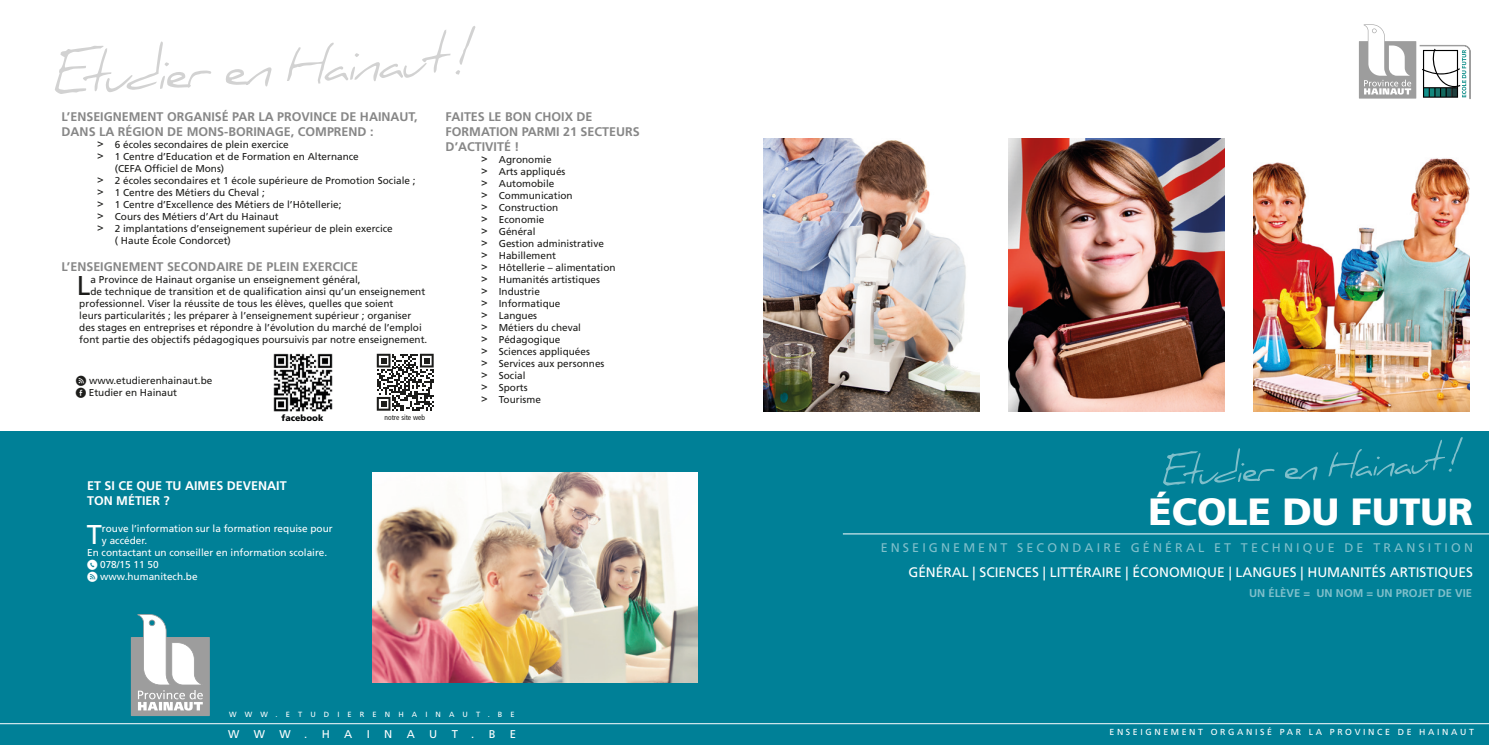
<style>
.page{position:relative;width:1489px;height:745px;background:#fff}
.page>*{position:absolute;margin:0;border:0;box-sizing:border-box;transform-origin:0 0}
.t1{font:900 37.88px "Frutiger LT Std";color:#fff}
.t2{font:27.25px "Frutiger LT Std";color:#fff}
.t3{font:27.25px "Frutiger LT Std";color:#1d1d1b}
.t4{font:13.75px "Frutiger LT Std";color:#fff}
.t5{font:700 12.5px/15px "Frutiger LT Std";color:#878787}
.t6{font:12.5px "Frutiger LT Std";letter-spacing:.25em;color:#fff}
.t7{font:700 12.5px/15px "Frutiger LT Std";color:#fff}
.t8{font:700 11.25px "Frutiger LT Std";color:#fff}
.t9{font:11.25px "Frutiger LT Std";color:#fff}
.t10{font:10px/12px "Frutiger LT Std";color:#1d1d1b}
.t11{font:10px "Frutiger LT Std";color:#fff}
.t12{font:8.75px "Frutiger LT Std";letter-spacing:.3em;color:#fff}
.t13{font:900 8.75px "Frutiger LT Std";color:#020304}
.t14{font:7.5px "Frutiger LT Std";letter-spacing:1.08em;color:#fff}
.t15{font:condensed 7.5px "Frutiger LT Std";color:#1d1d1b}
.s1{font-family:"Arial";font-size:11.25px}
.s2{font-family:"Social Media Circled"}
</style>
<div class="page">
<svg style="left:55px;top:26px;width:420px;height:68px"></svg>
<img style="left:1253px;top:158px;width:216px;height:253px">
<img style="left:1008px;top:138px;width:216px;height:273px">
<img style="left:763px;top:138px;width:216px;height:273px">
<div style="left:0;top:431px;width:1488px;height:313px;background:#008097"></div>
<hr style="left:842px;top:533px;width:646px;height:1px;background:#fff">
<svg style="left:1163px;top:437px;width:299px;height:48px"></svg>
<hr style="left:0;top:722px;width:1488px;height:1px;background:#fff">
<img style="left:372px;top:472px;width:325px;height:210px">
<svg style="left:1358px;top:25px;width:112px;height:74px"></svg>
<img style="left:273px;top:353px;width:60px;height:59px">
<svg style="left:377px;top:353px;width:56px;height:57px"></svg>
<div style="left:131px;top:636px;width:79px;height:79px;background:#9d9d9d"></div>
<svg style="left:137px;top:614px;width:66px;height:96px"></svg>
<p class="t5" style="left:62px;top:109px;width:357px">L’ENSEIGNEMENT ORGANISÉ PAR LA PROVINCE DE HAINAUT,<br>DANS LA RÉGION DE MONS-BORINAGE, COMPREND :</p>
<p class="t10" style="left:97px;top:139px;width:193px"><span class="s1">&gt;</span> 6 écoles secondaires de plein exercice</p>
<p class="t10" style="left:97px;top:151px;width:263px"><span class="s1">&gt;</span> 1 Centre d’Education et de Formation en Alternance</p>
<p class="t10" style="left:115px;top:163px;width:111px">(CEFA Officiel de Mons)</p>
<p class="t10" style="left:97px;top:175px;width:320px"><span class="s1">&gt;</span> 2 écoles secondaires et 1 école supérieure de Promotion Sociale ;</p>
<p class="t10" style="left:97px;top:187px;width:169px"><span class="s1">&gt;</span> 1 Centre des Métiers du Cheval ;</p>
<p class="t10" style="left:97px;top:199px;width:246px"><span class="s1">&gt;</span> 1 Centre d’Excellence des Métiers de l’Hôtellerie;</p>
<p class="t10" style="left:97px;top:211px;width:183px"><span class="s1">&gt;</span> Cours des Métiers d’Art du Hainaut</p>
<p class="t10" style="left:97px;top:223px;width:297px"><span class="s1">&gt;</span> 2 implantations d’enseignement supérieur de plein exercice</p>
<p class="t10" style="left:115px;top:235px;width:118px">( Haute École Condorcet)</p>
<p class="t5" style="left:62px;top:259px;width:298px">L’ENSEIGNEMENT SECONDAIRE DE PLEIN EXERCICE</p>
<h2 class="t3" style="left:77px;top:270px;width:15px">L</h2>
<p class="t10" style="left:90px;top:274px;width:272px">a Province de Hainaut organise un enseignement général,</p>
<p class="t10" style="left:90px;top:286px;width:336px">de technique de transition et de qualification ainsi qu’un enseignement</p>
<p class="t10" style="left:79px;top:298px;width:316px">professionnel. Viser la réussite de tous les élèves, quelles que soient</p>
<p class="t10" style="left:79px;top:310px;width:333px">leurs particularités ; les préparer à l’enseignement supérieur ; organiser</p>
<p class="t10" style="left:79px;top:322px;width:344px">des stages en entreprises et répondre à l’évolution du marché de l’emploi</p>
<p class="t10" style="left:79px;top:334px;width:349px">font partie des objectifs pédagogiques poursuivis par notre enseignement.</p>
<p class="t10" style="left:76px;top:374px;width:138px"><span class="s2">Z</span> www.etudierenhainaut.be<br><span class="s2">E</span> Etudier en Hainaut</p>
<p class="t13" style="left:281px;top:412px;width:43px">facebook</p>
<p class="t15" style="left:384px;top:413px;width:42px">notre site web</p>
<p class="t5" style="left:445px;top:109px;width:195px">FAITES LE BON CHOIX DE<br>FORMATION PARMI 21 SECTEURS<br>D’ACTIVITÉ !</p>
<p class="t10" style="left:481px;top:154px;width:136px"><span class="s1">&gt;</span> Agronomie<br><span class="s1">&gt;</span> Arts appliqués<br><span class="s1">&gt;</span> Automobile<br><span class="s1">&gt;</span> Communication<br><span class="s1">&gt;</span> Construction<br><span class="s1">&gt;</span> Economie<br><span class="s1">&gt;</span> Général<br><span class="s1">&gt;</span> Gestion administrative<br><span class="s1">&gt;</span> Habillement<br><span class="s1">&gt;</span> Hôtellerie – alimentation <span class="s1">&gt;</span> Humanités artistiques<br><span class="s1">&gt;</span> Industrie<br><span class="s1">&gt;</span> Informatique<br><span class="s1">&gt;</span> Langues<br><span class="s1">&gt;</span> Métiers du cheval<br><span class="s1">&gt;</span> Pédagogique<br><span class="s1">&gt;</span> Sciences appliquées<br><span class="s1">&gt;</span> Services aux personnes<br><span class="s1">&gt;</span> Social<br><span class="s1">&gt;</span> Sports<br><span class="s1">&gt;</span> Tourisme</p>
<p class="t7" style="left:87px;top:477px;width:201px">ET SI CE QUE TU AIMES DEVENAIT<br>TON MÉTIER ?</p>
<h2 class="t2" style="left:87px;top:518px;width:17px">T</h2>
<p class="t11" style="left:102px;top:522px;width:232px">rouve l’information sur la formation requise pour</p>
<p class="t11" style="left:102px;top:534px;width:47px">y accéder.</p>
<p class="t11" style="left:87px;top:546px;width:242px">En contactant un conseiller en information scolaire.</p>
<p class="t11" style="left:87px;top:558px;width:73px"><span class="s2">M</span> 078/15 11 50</p>
<p class="t11" style="left:87px;top:570px;width:112px"><span class="s2">Z</span> www.humanitech.be</p>
<p class="t14" style="left:229px;top:709px;width:287px">WWW.ETUDIERENHAINAUT.BE</p>
<h1 class="t1" style="left:1148px;top:488px;width:326px">ÉCOLE DU FUTUR</h1>
<p class="t6" style="left:880px;top:540px;width:594px">ENSEIGNEMENT SECONDAIRE GÉNÉRAL ET TECHNIQUE DE TRANSITION</p>
<h3 class="t4" style="left:908px;top:563px;width:566px">GÉNÉRAL | SCIENCES | LITTÉRAIRE | ÉCONOMIQUE | LANGUES | HUMANITÉS ARTISTIQUES</h3>
<p class="t8" style="left:1248px;top:586px;width:224px">UN ÉLÈVE = UN NOM = UN PROJET DE VIE</p>
<p class="t9" style="left:228px;top:726px;width:13px">W</p>
<p class="t9" style="left:254px;top:726px;width:13px">W</p>
<p class="t9" style="left:279px;top:726px;width:52px">W.H</p>
<p class="t9" style="left:344px;top:726px;width:10px">A</p>
<p class="t9" style="left:367px;top:726px;width:5px">I</p>
<p class="t9" style="left:384px;top:726px;width:10px">N</p>
<p class="t9" style="left:407px;top:726px;width:10px">A</p>
<p class="t9" style="left:429px;top:726px;width:10px">U</p>
<p class="t9" style="left:451px;top:726px;width:45px">T.B</p>
<p class="t9" style="left:510px;top:726px;width:8px">E</p>
<p class="t12" style="left:1109px;top:726px;width:366px">ENSEIGNEMENT ORGANISÉ PAR LA PROVINCE DE HAINAUT</p>
</div>
